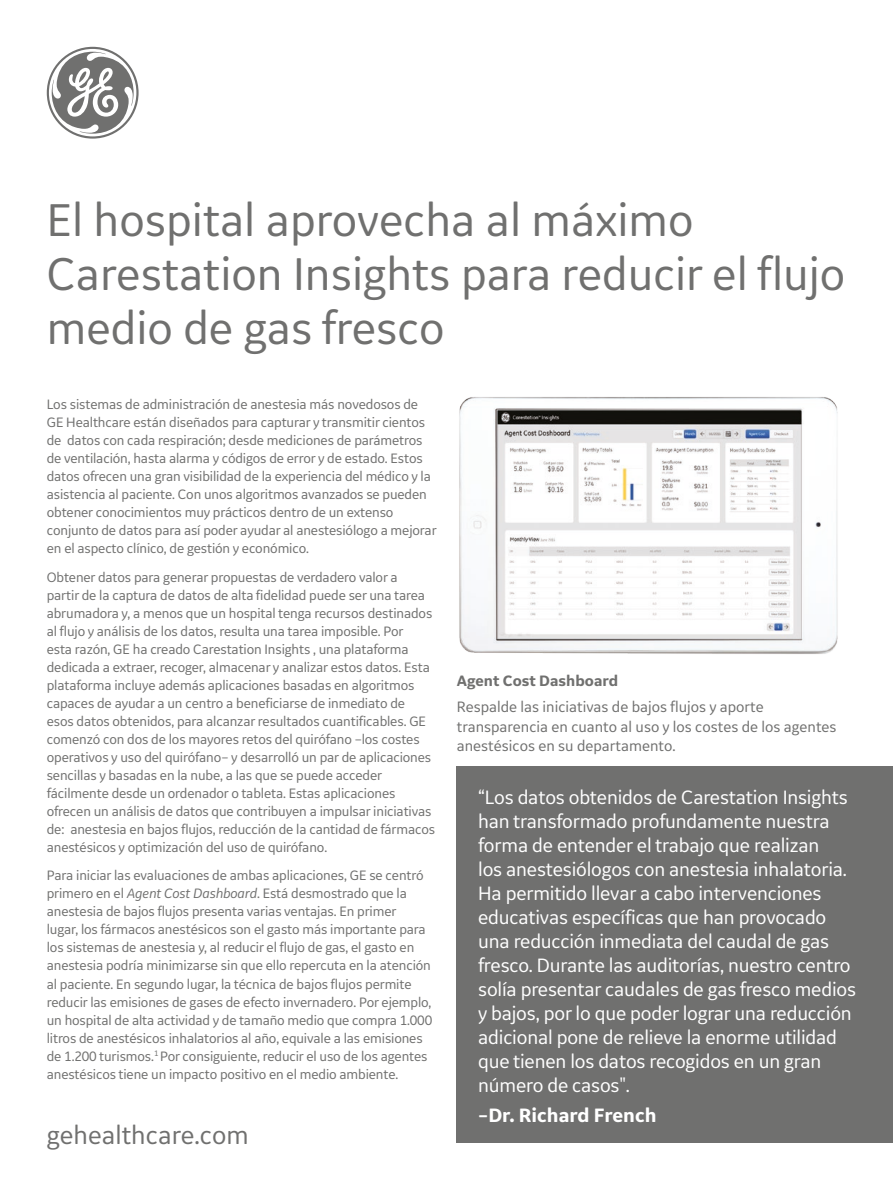
<style>
.page{position:relative;width:893px;height:1191px;background:#fff}
.page>*{position:absolute;margin:0;border:0;box-sizing:border-box;transform-origin:0 0}
.t1{font:48px/54px "GE Inspira Sans";color:#70706f}
.t2{font:27px "GE Inspira Sans";color:#70706f}
.t3{font:20.25px/24px "GE Inspira Sans";letter-spacing:-.01em;color:#fff}
.t4{font:700 20.25px "GE Inspira Sans";color:#fff}
.t5{font:15.75px/19.5px "GE Inspira Sans";color:#70706f}
.t6{font:700 15.75px "GE Inspira Sans";color:#70706f}
.t7{font:14.25px/18px "GE Inspira Sans";letter-spacing:-.01em;color:#70706f}
.s1{font-style:italic}
</style>
<div class="page">
<img style="left:459px;top:397px;width:379px;height:257px">
<svg style="left:47px;top:47px;width:92px;height:92px"></svg>
<div style="left:457px;top:766px;width:436px;height:377px;background:#70706f"></div>
<h1 class="t1" style="left:47px;top:192px;width:800px">El hospital aprovecha al máximo<br>Carestation Insights para reducir el flujo medio de gas fresco</h1>
<p class="t7" style="left:47px;top:394px;width:391px">Los sistemas de administración de anestesia más novedosos de GE Healthcare están diseñados para capturar y transmitir cientos de datos con cada respiración; desde mediciones de parámetros de ventilación, hasta alarma y códigos de error y de estado. Estos datos ofrecen una gran visibilidad de la experiencia del médico y la asistencia al paciente. Con unos algoritmos avanzados se pueden obtener conocimientos muy prácticos dentro de un extenso conjunto de datos para así poder ayudar al anestesiólogo a mejorar en el aspecto clínico, de gestión y económico.</p>
<p class="t7" style="left:47px;top:567px;width:390px">Obtener datos para generar propuestas de verdadero valor a<br>partir de la captura de datos de alta fidelidad puede ser una tarea abrumadora y, a menos que un hospital tenga recursos destinados al flujo y análisis de los datos, resulta una tarea imposible. Por<br>esta razón, GE ha creado Carestation Insights , una plataforma dedicada a extraer, recoger, almacenar y analizar estos datos. Esta plataforma incluye además aplicaciones basadas en algoritmos capaces de ayudar a un centro a beneficiarse de inmediato de esos datos obtenidos, para alcanzar resultados cuantificables. GE comenzó con dos de los mayores retos del quirófano –los costes operativos y uso del quirófano– y desarrolló un par de aplicaciones sencillas y basadas en la nube, a las que se puede acceder fácilmente desde un ordenador o tableta. Estas aplicaciones ofrecen un análisis de datos que contribuyen a impulsar iniciativas de: anestesia en bajos flujos, reducción de la cantidad de fármacos anestésicos y optimización del uso de quirófano.</p>
<p class="t7" style="left:47px;top:866px;width:387px">Para iniciar las evaluaciones de ambas aplicaciones, GE se centró primero en el <span class="s1">Agent Cost Dashboard</span>. Está desmostrado que la anestesia de bajos flujos presenta varias ventajas. En primer<br>lugar, los fármacos anestésicos son el gasto más importante para los sistemas de anestesia y, al reducir el flujo de gas, el gasto en anestesia podría minimizarse sin que ello repercuta en la atención al paciente. En segundo lugar, la técnica de bajos flujos permite reducir las emisiones de gases de efecto invernadero. Por ejemplo, un hospital de alta actividad y de tamaño medio que compra 1.000 litros de anestésicos inhalatorios al año, equivale a las emisiones de 1.200 turismos.<sup>1</sup> Por consiguiente, reducir el uso de los agentes anestésicos tiene un impacto positivo en el medio ambiente.</p>
<h2 class="t2" style="left:47px;top:1118px;width:203px">gehealthcare.com</h2>
<p class="t6" style="left:457px;top:671px;width:163px">Agent Cost Dashboard</p>
<p class="t5" style="left:457px;top:696px;width:381px">Respalde las iniciativas de bajos flujos y aporte transparencia en cuanto al uso y los costes de los agentes anestésicos en su departamento.</p>
<p class="t3" style="left:478px;top:784px;width:379px">“Los datos obtenidos de Carestation Insights han transformado profundamente nuestra forma de entender el trabajo que realizan<br>los anestesiólogos con anestesia inhalatoria.<br>Ha permitido llevar a cabo intervenciones educativas específicas que han provocado una reducción inmediata del caudal de gas fresco. Durante las auditorías, nuestro centro solía presentar caudales de gas fresco medios y bajos, por lo que poder lograr una reducción adicional pone de relieve la enorme utilidad que tienen los datos recogidos en un gran número de casos".</p>
<h3 class="t4" style="left:478px;top:1103px;width:180px">–Dr. Richard French</h3>
</div>
